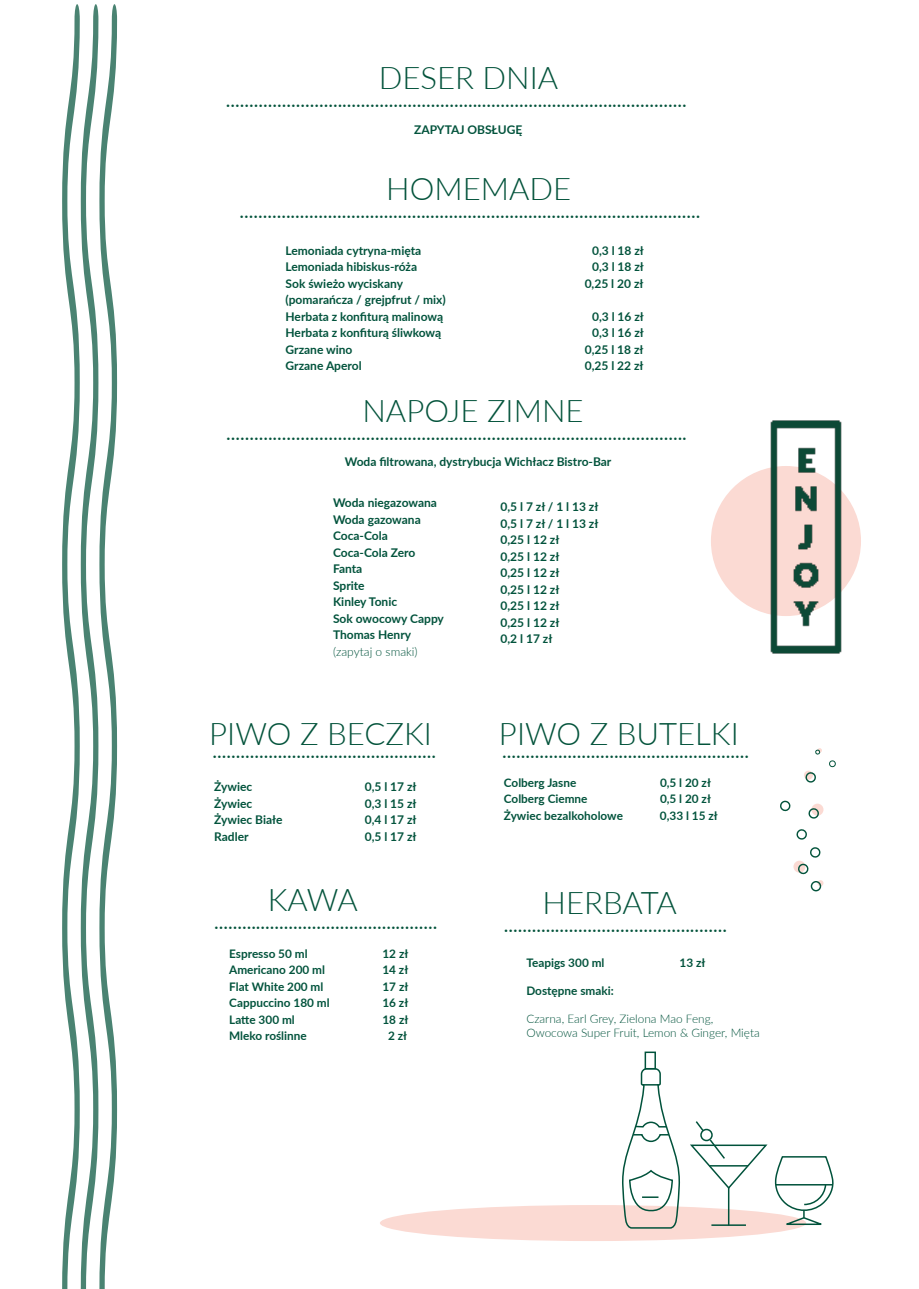
<style>
.page{position:relative;width:919px;height:1289px;background:#fff}
.page>*{position:absolute;margin:0;border:0;box-sizing:border-box;transform-origin:0 0}
.t1{font:300 31.2px "Lato";color:#03533b}
.t2{font:19.65px "Lato";color:#03533b}
.t3{font:700 12px/16.5px "Lato";color:#02533c}
.t4{font:300 12px "Lato";color:#02533c}
.t5{font:700 11.85px "Lato";color:#02533c}
.t6{font:300 11.85px/14.1px "Lato";color:#02533c}
</style>
<div class="page">
<div style="left:811px;top:803px;width:12px;height:12px;background:#fbdad3;border-radius:50%"></div>
<div style="left:710px;top:466px;width:150px;height:150px;background:#fbdad3;border-radius:50%"></div>
<svg style="left:62px;top:4px;width:55px;height:1284px"></svg>
<img style="left:748px;top:420px;width:113px;height:234px">
<div style="left:810px;top:881px;width:11px;height:10px;border:1px solid #03533b;border-radius:50%"></div>
<svg style="left:795px;top:829px;width:28px;height:57px"></svg>
<svg style="left:808px;top:807px;width:12px;height:12px"></svg>
<svg style="left:780px;top:800px;width:11px;height:12px"></svg>
<svg style="left:804px;top:771px;width:12px;height:12px"></svg>
<svg style="left:829px;top:760px;width:6px;height:7px"></svg>
<svg style="left:815px;top:748px;width:6px;height:7px"></svg>
<div style="left:380px;top:1204px;width:426px;height:36px;background:#fbdad3;border-radius:50%"></div>
<svg style="left:688px;top:1121px;width:146px;height:105px"></svg>
<svg style="left:621px;top:1068px;width:61px;height:161px"></svg>
<div style="left:644px;top:1051px;width:12px;height:18px;border:2px solid #00523b"></div>
<h1 class="t1" style="left:379px;top:56px;width:181px">DESER DNIA</h1>
<h2 class="t2" style="left:226px;top:86px;width:462px">...................................................................................................</h2>
<p class="t3" style="left:414px;top:121px;width:110px">ZAPYTAJ OBSŁUGĘ</p>
<h1 class="t1" style="left:386px;top:167px;width:186px">HOMEMADE</h1>
<h2 class="t2" style="left:239px;top:197px;width:462px">...................................................................................................</h2>
<p class="t3" style="left:285px;top:241px;width:137px">Lemoniada cytryna-mięta</p>
<p class="t3" style="left:592px;top:241px;width:53px">0,3 l 18 zł</p>
<p class="t3" style="left:285px;top:258px;width:133px">Lemoniada hibiskus-róża</p>
<p class="t3" style="left:592px;top:258px;width:53px">0,3 l 18 zł</p>
<p class="t3" style="left:285px;top:274px;width:119px">Sok świeżo wyciskany</p>
<p class="t3" style="left:584px;top:274px;width:60px">0,25 l 20 zł</p>
<p class="t3" style="left:285px;top:291px;width:162px">(pomarańcza / grejpfrut / mix)<br>Herbata z konfiturą malinową</p>
<p class="t3" style="left:592px;top:307px;width:53px">0,3 l 16 zł</p>
<p class="t3" style="left:285px;top:324px;width:157px">Herbata z konfiturą śliwkową</p>
<p class="t3" style="left:592px;top:324px;width:53px">0,3 l 16 zł</p>
<p class="t3" style="left:285px;top:340px;width:68px">Grzane wino</p>
<p class="t3" style="left:584px;top:340px;width:60px">0,25 l 18 zł</p>
<p class="t3" style="left:285px;top:357px;width:78px">Grzane Aperol</p>
<p class="t3" style="left:584px;top:357px;width:60px">0,25 l 22 zł</p>
<h1 class="t1" style="left:362px;top:389px;width:223px">NAPOJE ZIMNE</h1>
<h2 class="t2" style="left:226px;top:419px;width:462px">...................................................................................................</h2>
<p class="t3" style="left:345px;top:453px;width:268px">Woda filtrowana, dystrybucja Wichłacz Bistro-Bar</p>
<p class="t3" style="left:333px;top:494px;width:112px">Woda niegazowana<br>Woda gazowana<br>Coca-Cola<br>Coca-Cola Zero<br>Fanta<br>Sprite<br>Kinley Tonic<br>Sok owocowy Cappy<br>Thomas Henry</p>
<p class="t4" style="left:333px;top:643px;width:86px">(zapytaj o smaki)</p>
<h1 class="t1" style="left:209px;top:711px;width:224px">PIWO Z BECZKI</h1>
<h2 class="t2" style="left:212px;top:737px;width:225px">................................................</h2>
<p class="t3" style="left:214px;top:778px;width:40px">Żywiec</p>
<p class="t3" style="left:365px;top:778px;width:53px">0,5 l 17 zł</p>
<p class="t3" style="left:214px;top:794px;width:40px">Żywiec</p>
<p class="t3" style="left:365px;top:794px;width:53px">0,3 l 15 zł</p>
<p class="t3" style="left:214px;top:811px;width:70px">Żywiec Białe</p>
<p class="t3" style="left:365px;top:811px;width:53px">0,4 l 17 zł</p>
<p class="t3" style="left:214px;top:827px;width:36px">Radler</p>
<p class="t3" style="left:365px;top:827px;width:53px">0,5 l 17 zł</p>
<h1 class="t1" style="left:268px;top:878px;width:91px">KAWA</h1>
<h2 class="t2" style="left:214px;top:908px;width:225px">................................................</h2>
<p class="t5" style="left:229px;top:944px;width:80px">Espresso 50 ml</p>
<p class="t5" style="left:382px;top:944px;width:27px">12 zł</p>
<p class="t5" style="left:229px;top:961px;width:97px">Americano 200 ml</p>
<p class="t5" style="left:382px;top:961px;width:27px">14 zł</p>
<p class="t5" style="left:229px;top:977px;width:96px">Flat White 200 ml</p>
<p class="t5" style="left:382px;top:977px;width:27px">17 zł</p>
<p class="t5" style="left:229px;top:994px;width:102px">Cappuccino 180 ml</p>
<p class="t5" style="left:382px;top:994px;width:27px">16 zł</p>
<p class="t5" style="left:229px;top:1010px;width:67px">Latte 300 ml</p>
<p class="t5" style="left:382px;top:1010px;width:27px">18 zł</p>
<p class="t5" style="left:229px;top:1027px;width:79px">Mleko roślinne</p>
<p class="t5" style="left:388px;top:1027px;width:20px">2 zł</p>
<p class="t3" style="left:500px;top:498px;width:99px">0,5 l 7 zł / 1 l 13 zł<br>0,5 l 7 zł / 1 l 13 zł<br>0,25 l 12 zł<br>0,25 l 12 zł<br>0,25 l 12 zł<br>0,25 l 12 zł<br>0,25 l 12 zł<br>0,25 l 12 zł<br>0,2 l 17 zł</p>
<h1 class="t1" style="left:499px;top:711px;width:241px">PIWO Z BUTELKI</h1>
<h2 class="t2" style="left:502px;top:737px;width:248px">.....................................................</h2>
<p class="t5" style="left:504px;top:773px;width:74px">Colberg Jasne</p>
<p class="t5" style="left:660px;top:773px;width:52px">0,5 l 20 zł</p>
<p class="t5" style="left:504px;top:790px;width:85px">Colberg Ciemne</p>
<p class="t5" style="left:660px;top:790px;width:52px">0,5 l 20 zł</p>
<p class="t5" style="left:504px;top:806px;width:121px">Żywiec bezalkoholowe</p>
<p class="t5" style="left:660px;top:806px;width:59px">0,33 l 15 zł</p>
<h1 class="t1" style="left:542px;top:881px;width:136px">HERBATA</h1>
<h2 class="t2" style="left:503px;top:911px;width:225px">................................................</h2>
<p class="t5" style="left:526px;top:953px;width:80px">Teapigs 300 ml</p>
<p class="t5" style="left:679px;top:953px;width:27px">13 zł</p>
<p class="t5" style="left:526px;top:981px;width:89px">Dostępne smaki:</p>
<p class="t6" style="left:526px;top:1011px;width:235px">Czarna, Earl Grey, Zielona Mao Feng,<br>Owocowa Super Fruit, Lemon &amp; Ginger, Mięta</p>
</div>
